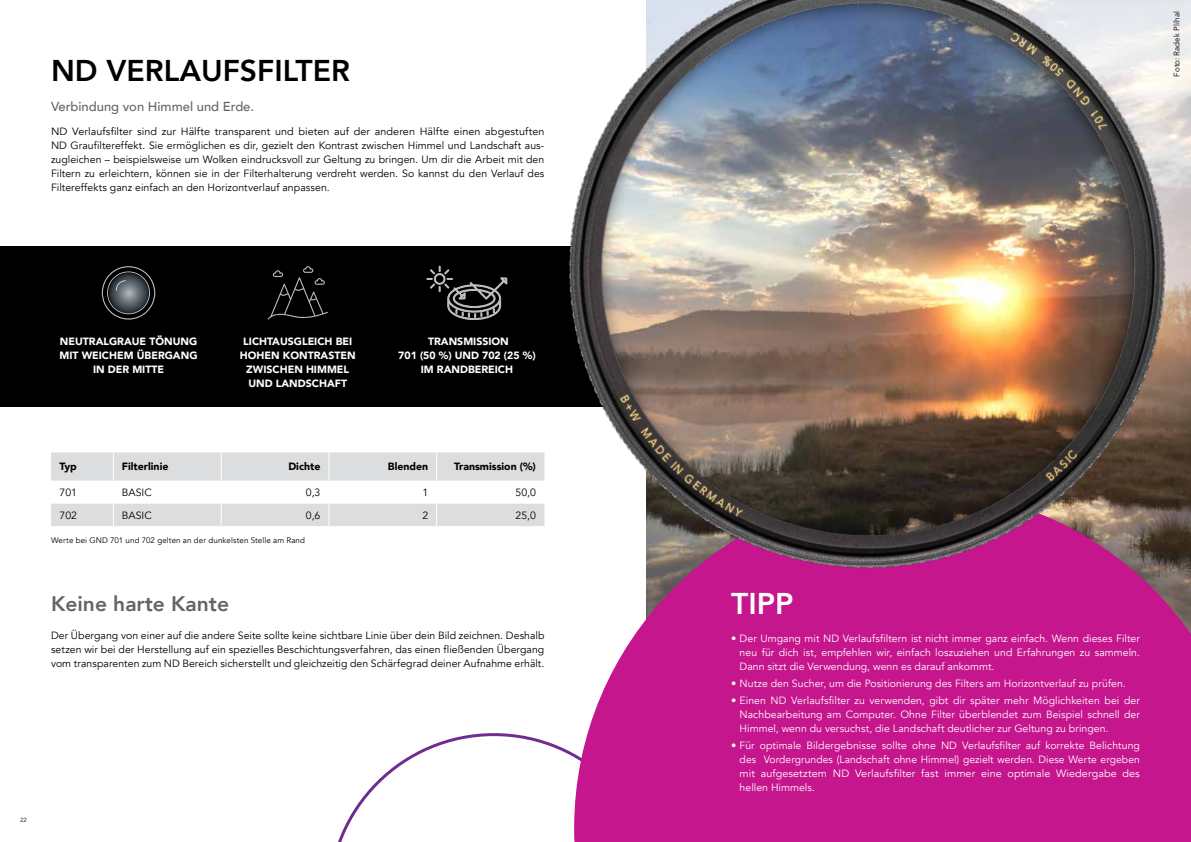
<style>
.page{position:relative;width:1191px;height:842px;background:#fff}
.page>*{position:absolute;margin:0;border:0;box-sizing:border-box;transform-origin:0 0}
.t1{font:800 30px "Avenir";color:#000}
.t2{font:800 30px "Avenir";color:#fff}
.t3{font:800 21px "Avenir";color:#636466}
.t4{font:500 13px "Avenir LT Com";color:#636466}
.t5{font:10.5px/14px "Avenir LT Com";letter-spacing:.005em;color:#000;text-align:justify}
.t6{font:10.5px/14px "Avenir LT Com";letter-spacing:.005em;color:#fff;text-align:justify}
.t7{font:900 10.5px/14px "Avenir";color:#fff;text-align:center}
.t8{font:900 10.5px "Avenir";color:#000}
.t9{font:8px "Avenir LT Com";letter-spacing:.015em;color:#000}
.t10{font:6px "Avenir LT Com";color:#000}
</style>
<div class="page">
<svg style="left:338px;top:733px;width:236px;height:109px"></svg>
<div style="left:0;top:247px;width:646px;height:160px;background:#000"></div>
<svg style="left:102px;top:266px;width:53px;height:54px"></svg>
<svg style="left:267px;top:266px;width:61px;height:54px"></svg>
<svg style="left:427px;top:266px;width:80px;height:54px"></svg>
<svg style="left:51px;top:452px;width:493px;height:74px"></svg>
<img style="left:1170px;top:0;width:21px;height:489px">
<svg style="left:574px;top:489px;width:617px;height:353px;background:#c62290"></svg>
<img style="left:562px;top:0;width:608px;height:574px">
<h1 class="t1" style="left:51px;top:47px;width:300px">ND VERLAUFSFILTER</h1>
<p class="t4" style="left:51px;top:99px;width:205px">Verbindung von Himmel und Erde.</p>
<p class="t5" style="left:51px;top:125px;width:495px">ND Verlaufsfilter sind zur Hälfte transparent und bieten auf der anderen Hälfte einen abgestuften ND Graufiltereffekt. Sie ermöglichen es dir, gezielt den Kontrast zwischen Himmel und Landschaft aus&shy;zugleichen – beispielsweise um Wolken eindrucksvoll zur Geltung zu bringen. Um dir die Arbeit mit den Filtern zu erleichtern, können sie in der Filterhalterung verdreht werden. So kannst du den Verlauf des Filtereffekts ganz einfach an den Horizontverlauf anpassen.</p>
<p class="t7" style="left:60px;top:334px;width:139px">NEUTRALGRAUE TÖNUNG<br>MIT WEICHEM ÜBERGANG<br>IN DER MITTE</p>
<p class="t7" style="left:240px;top:334px;width:117px">LICHTAUSGLEICH BEI<br>HOHEN KONTRASTEN<br>ZWISCHEN HIMMEL<br>UND LANDSCHAFT</p>
<p class="t7" style="left:398px;top:334px;width:139px">TRANSMISSION<br>701 (50 %) UND 702 (25 %)<br>IM RANDBEREICH</p>
<p class="t8" style="left:60px;top:458px;width:19px">Typ</p>
<p class="t8" style="left:122px;top:458px;width:48px">Filterlinie</p>
<p class="t8" style="left:288px;top:458px;width:34px">Dichte</p>
<p class="t8" style="left:388px;top:458px;width:42px">Blenden</p>
<p class="t8" style="left:454px;top:458px;width:83px">Transmission (%)</p>
<p class="t5" style="left:60px;top:485px;width:19px">701</p>
<p class="t5" style="left:122px;top:485px;width:31px">BASIC</p>
<p class="t5" style="left:306px;top:485px;width:16px">0,3</p>
<p class="t5" style="left:422px;top:485px;width:7px">1</p>
<p class="t5" style="left:515px;top:485px;width:22px">50,0</p>
<p class="t5" style="left:60px;top:508px;width:19px">702</p>
<p class="t5" style="left:122px;top:508px;width:31px">BASIC</p>
<p class="t5" style="left:306px;top:508px;width:16px">0,6</p>
<p class="t5" style="left:422px;top:508px;width:7px">2</p>
<p class="t5" style="left:515px;top:508px;width:22px">25,0</p>
<p class="t9" style="left:51px;top:536px;width:255px">Werte bei GND 701 und 702 gelten an der dunkelsten Stelle am Rand</p>
<h2 class="t3" style="left:51px;top:587px;width:180px">Keine harte Kante</h2>
<p class="t5" style="left:51px;top:629px;width:495px">Der Übergang von einer auf die andere Seite sollte keine sichtbare Linie über dein Bild zeichnen. Deshalb setzen wir bei der Herstellung auf ein spezielles Beschichtungsverfahren, das einen fließenden Übergang vom transparenten zum ND Bereich sicherstellt und gleichzeitig den Schärfegrad deiner Aufnahme erhält.</p>
<p class="t10" style="left:20px;top:816px;width:8px">22</p>
<p class="t9" style="left:1172px;top:77px;width:67px;rotate:-90deg">Foto: Radek Plíhal</p>
<h1 class="t2" style="left:731px;top:580px;width:64px">TIPP</h1>
<p class="t6" style="left:739px;top:632px;width:402px;text-indent:-9px">• Der Umgang mit ND Verlaufsfiltern ist nicht immer ganz einfach. Wenn dieses Filter neu für dich ist, empfehlen wir, einfach loszuziehen und Erfahrungen zu sammeln.<br>Dann sitzt die Verwendung, wenn es darauf ankommt.</p>
<p class="t6" style="left:731px;top:676px;width:396px">• Nutze den Sucher, um die Positionierung des Filters am Horizontverlauf zu prüfen.</p>
<p class="t6" style="left:739px;top:693px;width:402px;text-indent:-9px">• Einen ND Verlaufsfilter zu verwenden, gibt dir später mehr Möglichkeiten bei der Nachbearbeitung am Computer. Ohne Filter überblendet zum Beispiel schnell der Himmel, wenn du versuchst, die Landschaft deutlicher zur Geltung zu bringen.</p>
<p class="t6" style="left:739px;top:738px;width:402px;text-indent:-9px">• Für optimale Bildergebnisse sollte ohne ND Verlaufsfilter auf korrekte Belichtung des Vordergrundes (Landschaft ohne Himmel) gezielt werden. Diese Werte ergeben mit aufgesetztem ND Verlaufsfilter fast immer eine optimale Wiedergabe des hellen Himmels.</p>
</div>
